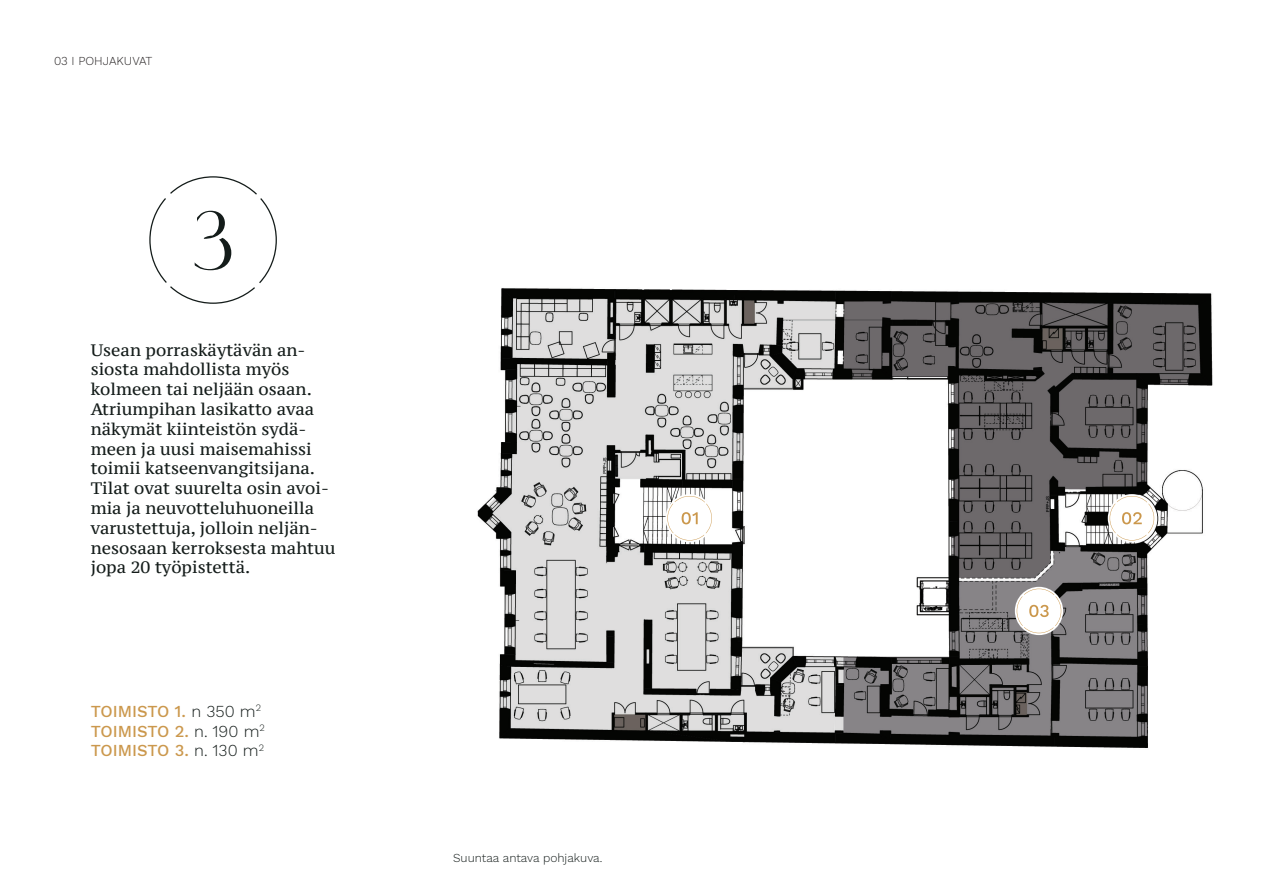
<style>
.page{position:relative;width:1263px;height:893px;background:#fff}
.page>*{position:absolute;margin:0;border:0;box-sizing:border-box;transform-origin:0 0}
.t1{font:16.5px/19.8px "PT Serif Caption";color:#141c1a}
.t2{font:500 16.5px/19.8px "Work Sans";color:#cb984d}
.t3{font:300 12px "Work Sans";color:#141c1a}
.t4{font:300 12px "Work Sans";color:#231f20}
.s1{font-weight:300;color:#141c1a}
</style>
<div class="page">
<img style="left:477px;top:288px;width:736px;height:460px">
<div style="left:665px;top:494px;width:49px;height:48px;background:#fff;border-radius:50%"></div>
<svg style="left:667px;top:496px;width:45px;height:45px"></svg>
<svg style="left:1108px;top:494px;width:48px;height:48px"></svg>
<svg style="left:1109px;top:496px;width:45px;height:45px"></svg>
<svg style="left:1015px;top:587px;width:48px;height:48px"></svg>
<svg style="left:1017px;top:589px;width:44px;height:44px"></svg>
<svg style="left:149px;top:176px;width:128px;height:128px"></svg>
<p class="t4" style="left:54px;top:54px;width:100px">03 I POHJAKUVAT</p>
<p class="t1" style="left:91px;top:340px;width:246px">Usean porraskäytävän an&shy;siosta mahdollista myös kolmeen tai neljään osaan.<br>Atriumpihan lasikatto avaa näkymät kiinteistön sydä&shy;meen ja uusi maisemahissi toimii katseenvangitsijana.<br>Tilat ovat suurelta osin avoi&shy;mia ja neuvotteluhuoneilla varustettuja, jolloin neljän&shy;nesosaan kerroksesta mahtuu jopa 20 työpistettä.</p>
<p class="t2" style="left:91px;top:702px;width:176px">TOIMISTO 1. <span class="s1">n 350 m</span><sup>2<br></sup>TOIMISTO 2. <span class="s1">n. 190 m</span><sup>2<br></sup>TOIMISTO 3. <span class="s1">n. 130 m</span><sup>2</sup></p>
<p class="t3" style="left:453px;top:850px;width:151px">Suuntaa antava pohjakuva.</p>
</div>
